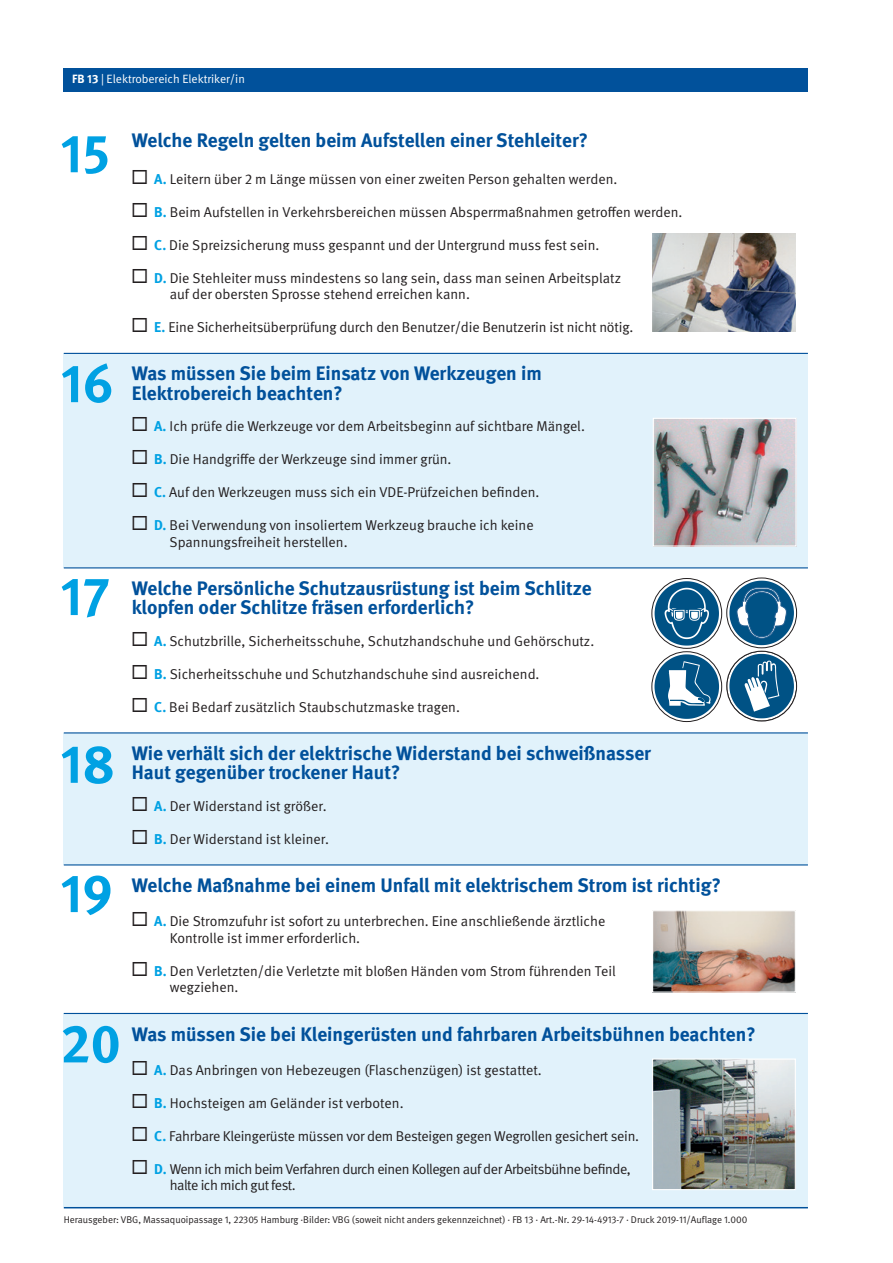
<style>
.page{position:relative;width:893px;height:1263px;background:#fff}
.page>*{position:absolute;margin:0;border:0;box-sizing:border-box;transform-origin:0 0}
.t1{font:700 54px "DGUV Meta";color:#00a1e3}
.t2{font:700 19.5px/19.2px "DGUV Meta";color:#01519b}
.t3{font:14.25px/16.5px "DGUV Meta";color:#231f20}
.t4{font:14.25px/16.5px "DGUV Meta";letter-spacing:-.03em;color:#231f20}
.t5{font:14.25px "DGUV Meta";letter-spacing:-.02em;color:#231f20}
.t6{font:12px "DGUV Meta";color:#fff}
.t7{font:9.75px "DGUV Meta";color:#231f20}
.s1{font-weight:700}
.s2{font-weight:700;color:#00a1e3}
</style>
<div class="page">
<div style="left:64px;top:353px;width:744px;height:215px;background:#e1f2fb"></div>
<div style="left:64px;top:733px;width:744px;height:131px;background:#e1f2fb"></div>
<div style="left:64px;top:1013px;width:744px;height:194px;background:#e1f2fb"></div>
<hr style="left:64px;top:353px;width:744px;height:1px;background:#01519b">
<hr style="left:64px;top:567px;width:744px;height:1px;background:#01519b">
<hr style="left:64px;top:732px;width:744px;height:1px;background:#01519b">
<hr style="left:64px;top:864px;width:744px;height:1px;background:#01519b">
<hr style="left:64px;top:1013px;width:744px;height:1px;background:#01519b">
<img style="left:655px;top:420px;width:140px;height:125px">
<div style="left:653px;top:418px;width:144px;height:129px;border:1px solid #fff"></div>
<img style="left:653px;top:234px;width:142px;height:97px">
<img style="left:654px;top:1060px;width:140px;height:128px">
<div style="left:652px;top:1058px;width:144px;height:132px;border:1px solid #fff"></div>
<img style="left:654px;top:912px;width:140px;height:79px">
<div style="left:652px;top:910px;width:144px;height:83px;border:1px solid #fff"></div>
<div style="left:64px;top:68px;width:744px;height:23px;background:#01519b"></div>
<svg style="left:653px;top:580px;width:67px;height:67px"></svg>
<div style="left:651px;top:578px;width:71px;height:71px;border:1px solid #231f20;border-radius:50%"></div>
<svg style="left:653px;top:653px;width:67px;height:67px"></svg>
<div style="left:651px;top:651px;width:71px;height:71px;border:1px solid #231f20;border-radius:50%"></div>
<svg style="left:728px;top:579px;width:67px;height:67px"></svg>
<div style="left:726px;top:578px;width:71px;height:70px;border:1px solid #231f20;border-radius:50%"></div>
<svg style="left:728px;top:652px;width:67px;height:68px"></svg>
<div style="left:726px;top:651px;width:71px;height:70px;border:1px solid #231f20;border-radius:50%"></div>
<hr style="left:64px;top:1207px;width:744px;height:1px;background:#01519b">
<p class="t6" style="left:72px;top:72px;width:174px"><span class="s1">FB 13</span> | Elektrobereich Elektriker/in</p>
<h1 class="t1" style="left:61px;top:121px;width:51px">15</h1>
<h1 class="t1" style="left:61px;top:351px;width:54px">16</h1>
<h1 class="t1" style="left:61px;top:564px;width:51px">17</h1>
<h1 class="t1" style="left:61px;top:732px;width:56px">18</h1>
<h1 class="t1" style="left:61px;top:861px;width:54px">19</h1>
<h1 class="t1" style="left:61px;top:1011px;width:62px">20</h1>
<h2 class="t2" style="left:132px;top:131px;width:458px">Welche Regeln gelten beim Aufstellen einer Stehleiter?</h2>
<p class="t3" style="left:131px;top:171px;width:488px">◻ <span class="s2">A.</span> Leitern über 2 m Länge müssen von einer zweiten Person gehalten werden.</p>
<p class="t3" style="left:131px;top:204px;width:553px">◻ <span class="s2">B.</span> Beim Aufstellen in Verkehrsbereichen müssen Absperrmaßnahmen getroffen werden.</p>
<p class="t3" style="left:131px;top:237px;width:470px">◻ <span class="s2">C.</span> Die Spreizsicherung muss gespannt und der Untergrund muss fest sein.</p>
<p class="t3" style="left:170px;top:270px;width:453px;text-indent:-38px">◻ <span class="s2">D.</span> Die Stehleiter muss mindestens so lang sein, dass man seinen Arbeitsplatz auf der obersten Sprosse stehend erreichen kann.</p>
<p class="t3" style="left:131px;top:319px;width:503px">◻ <span class="s2">E.</span> Eine Sicherheitsüberprüfung durch den Benutzer/die Benutzerin ist nicht nötig.</p>
<h2 class="t2" style="left:132px;top:365px;width:411px">Was müssen Sie beim Einsatz von Werkzeugen im<br>Elektrobereich beachten?</h2>
<p class="t3" style="left:131px;top:418px;width:455px">◻ <span class="s2">A.</span> Ich prüfe die Werkzeuge vor dem Arbeitsbeginn auf sichtbare Mängel.</p>
<p class="t3" style="left:131px;top:451px;width:322px">◻ <span class="s2">B.</span> Die Handgriffe der Werkzeuge sind immer grün.</p>
<p class="t3" style="left:131px;top:484px;width:410px">◻ <span class="s2">C.</span> Auf den Werkzeugen muss sich ein VDE-Prüfzeichen befinden.</p>
<p class="t3" style="left:170px;top:517px;width:366px;text-indent:-38px">◻ <span class="s2">D.</span> Bei Verwendung von insoliertem Werkzeug brauche ich keine<br>Spannungsfreiheit herstellen.</p>
<h2 class="t2" style="left:132px;top:579px;width:461px">Welche Persönliche Schutzausrüstung ist beim Schlitze klopfen oder Schlitze fräsen erforderlich?</h2>
<p class="t3" style="left:131px;top:633px;width:464px">◻ <span class="s2">A.</span> Schutzbrille, Sicherheitsschuhe, Schutzhandschuhe und Gehörschutz.</p>
<p class="t3" style="left:131px;top:666px;width:410px">◻ <span class="s2">B.</span> Sicherheitsschuhe und Schutzhandschuhe sind ausreichend.</p>
<p class="t3" style="left:131px;top:699px;width:330px">◻ <span class="s2">C.</span> Bei Bedarf zusätzlich Staubschutzmaske tragen.</p>
<h2 class="t2" style="left:132px;top:744px;width:521px">Wie verhält sich der elektrische Widerstand bei schweißnasser<br>Haut gegenüber trockener Haut?</h2>
<p class="t3" style="left:131px;top:798px;width:197px">◻ <span class="s2">A.</span> Der Widerstand ist größer.</p>
<p class="t3" style="left:131px;top:831px;width:199px">◻ <span class="s2">B.</span> Der Widerstand ist kleiner.</p>
<h2 class="t2" style="left:132px;top:876px;width:591px">Welche Maßnahme bei einem Unfall mit elektrischem Strom ist richtig?</h2>
<p class="t3" style="left:170px;top:913px;width:437px;text-indent:-38px">◻ <span class="s2">A.</span> Die Stromzufuhr ist sofort zu unterbrechen. Eine anschließende ärztliche<br>Kontrolle ist immer erforderlich.</p>
<p class="t3" style="left:170px;top:963px;width:448px;text-indent:-39px">◻ <span class="s2">B.</span> Den Verletzten/die Verletzte mit bloßen Händen vom Strom führenden Teil wegziehen.</p>
<h2 class="t2" style="left:132px;top:1025px;width:625px">Was müssen Sie bei Kleingerüsten und fahrbaren Arbeitsbühnen beachten?</h2>
<p class="t3" style="left:131px;top:1062px;width:412px">◻ <span class="s2">A.</span> Das Anbringen von Hebezeugen (Flaschenzügen) ist gestattet.</p>
<p class="t3" style="left:131px;top:1095px;width:274px">◻ <span class="s2">B.</span> Hochsteigen am Geländer ist verboten.</p>
<p class="t5" style="left:131px;top:1127px;width:509px">◻ <span class="s2">C.</span> Fahrbare Kleingerüste müssen vor dem Besteigen gegen Wegrollen gesichert sein.</p>
<p class="t4" style="left:170px;top:1161px;width:463px;text-indent:-38px">◻ <span class="s2">D.</span> Wenn ich mich beim Verfahren durch einen Kollegen auf der Arbeitsbühne befinde, halte ich mich gut fest.</p>
<p class="t7" style="left:64px;top:1214px;width:685px">Herausgeber: VBG, Massaquoipassage 1, 22305 Hamburg ·Bilder: VBG (soweit nicht anders gekennzeichnet) · FB 13 · Art.-Nr. 29-14-4913-7 · Druck 2019-11/Auflage 1.000</p>
</div>
